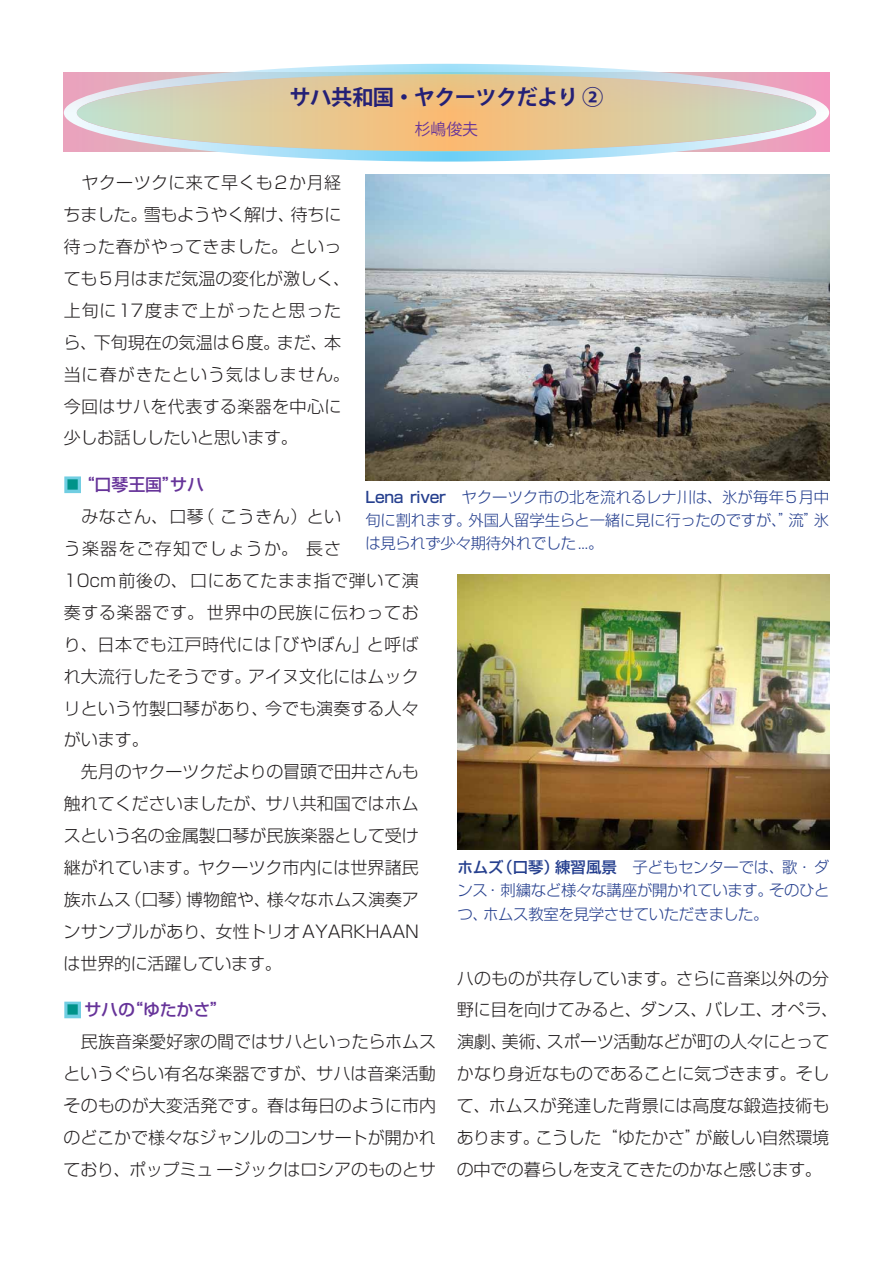
<style>
.page{position:relative;width:893px;height:1263px;background:#fff}
.page>*{position:absolute;margin:0;border:0;box-sizing:border-box;transform-origin:0 0}
.t1{font:700 21.3px "Koz Go Pro";letter-spacing:-.03em;color:#242076}
.t2{font:300 16.95px/32px "Shin Go Pro";color:#231f20}
.t3{font:300 16.95px/32px "Shin Go Pro";letter-spacing:.02em;color:#231f20}
.t4{font:15.9px "Koz Go Pro";color:#639}
.t5{font:300 15.45px/23.4px "Shin Go Pro";letter-spacing:-.02em;color:#253f8e;text-align:justify}
.s1{font-weight:500;font-size:11.85px;color:#00938a}
.s2{font-weight:500;color:#639}
.s3{font-weight:500}
</style>
<div class="page">
<div style="left:64px;top:476px;width:17px;height:17px;border:6px solid #71cee2"></div>
<div style="left:64px;top:1002px;width:17px;height:16px;border:6px solid #71cee2"></div>
<img style="left:366px;top:174px;width:463px;height:307px">
<img style="left:457px;top:574px;width:372px;height:275px">
<svg style="left:64px;top:64px;width:765px;height:98px"></svg>
<svg style="left:77px;top:74px;width:739px;height:77px;background:#e0c99a"></svg>
<p class="t1" style="left:289px;top:84px;width:315px">サハ共和国・ヤクーツクだより ②</p>
<p class="t4" style="left:415px;top:119px;width:65px">杉嶋俊夫</p>
<p class="t3" style="left:63px;top:165px;width:288px">　ヤクーツクに来て早くも2か月経ちました。雪もようやく解け、待ちに待った春がやってきました。といっても5月はまだ気温の変化が激しく、上旬に17度まで上がったと思ったら、下旬現在の気温は6度。まだ、本当に春がきたという気はしません。今回はサハを代表する楽器を中心に少しお話ししたいと思います。</p>
<p class="t2" style="left:64px;top:467px;width:357px"><span class="s1">■</span><span class="s2">“口琴王国”サハ<br></span>　みなさん、口琴（こうきん）とい<br>う楽器をご存知でしょうか。長さ<br>10cm前後の、口にあてたまま指で弾いて演奏する楽器です。世界中の民族に伝わっており、日本でも江戸時代には「びやぼん」と呼ばれ大流行したそうです。アイヌ文化にはムックリという竹製口琴があり、今でも演奏する人々がいます。<br>　先月のヤクーツクだよりの冒頭で田井さんも触れてくださいましたが、サハ共和国ではホムスという名の金属製口琴が民族楽器として受け継がれています。ヤクーツク市内には世界諸民族ホムス（口琴）博物館や、様々なホムス演奏アンサンブルがあり、女性トリオAYARKHAANは世界的に活躍しています。</p>
<p class="t2" style="left:63px;top:992px;width:374px"><span class="s1">■</span> <span class="s2">サハの“ゆたかさ”<br></span>　民族音楽愛好家の間ではサハといったらホムスというぐらい有名な楽器ですが、サハは音楽活動そのものが大変活発です。春は毎日のように市内のどこかで様々なジャンルのコンサートが開かれており、ポップミュージックはロシアのものとサ</p>
<p class="t5" style="left:365px;top:483px;width:465px"><span class="s3">Lena river</span>　ヤクーツク市の北を流れるレナ川は、氷が毎年5月中旬に割れます。外国人留学生らと一緒に見に行ったのですが、”流”氷は見られず少々期待外れでした...。</p>
<p class="t5" style="left:457px;top:853px;width:374px"><span class="s3">ホムズ（口琴）練習風景</span>　子どもセンターでは、歌・ダンス・刺繍など様々な講座が開かれています。そのひとつ、ホムス教室を見学させていただきました。</p>
<p class="t2" style="left:457px;top:960px;width:383px">ハのものが共存しています。さらに音楽以外の分野に目を向けてみると、ダンス、バレエ、オペラ、演劇、美術、スポーツ活動などが町の人々にとってかなり身近なものであることに気づきます。そして、ホムスが発達した背景には高度な鍛造技術もあります。こうした“ゆたかさ”が厳しい自然環境の中での暮らしを支えてきたのかなと感じます。</p>
</div>
